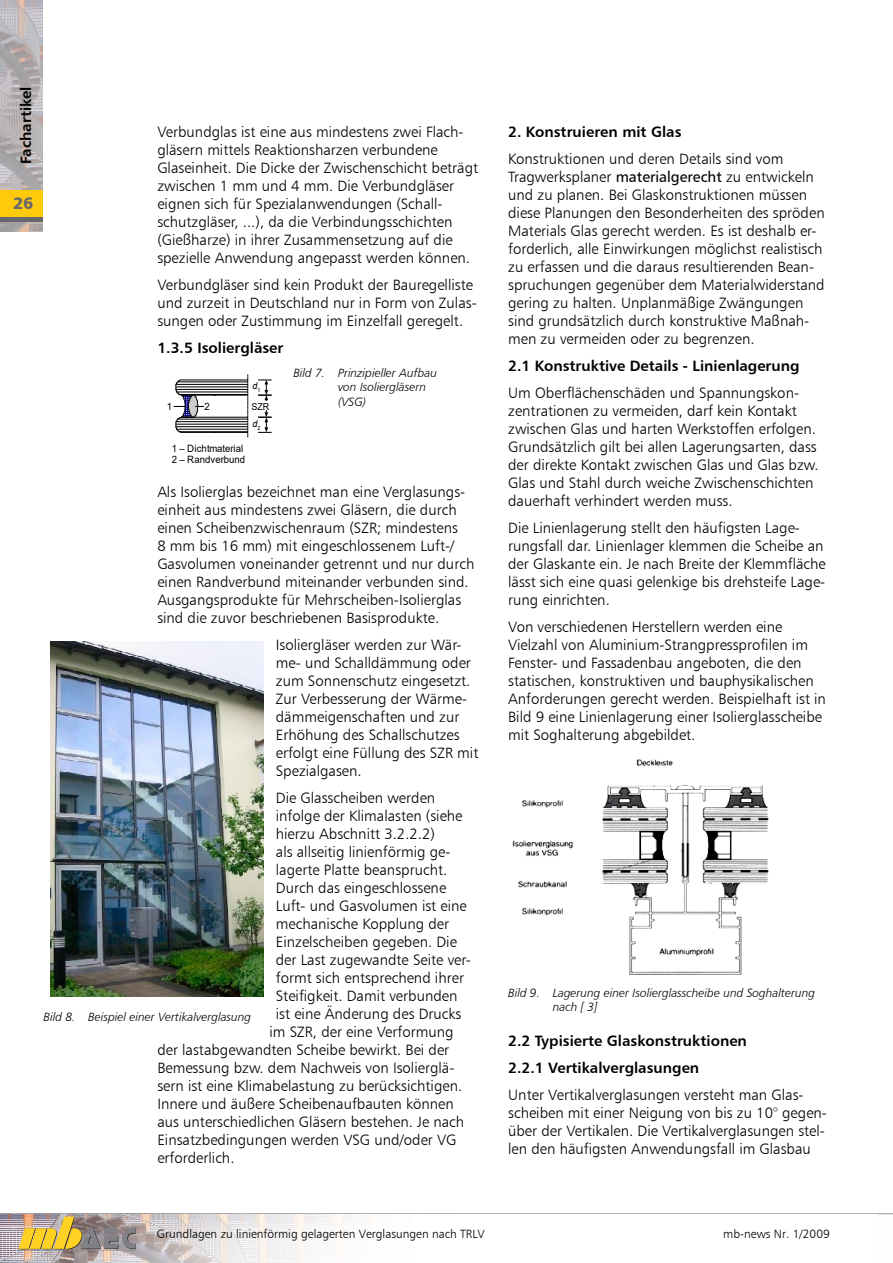
<style>
.page{position:relative;width:893px;height:1263px;background:#fff}
.page>*{position:absolute;margin:0;border:0;box-sizing:border-box;transform-origin:0 0}
.t1{font:16.5px "Humanist 777 BT Black B";color:#68676c}
.t2{font:15px/18px "Humanist 777 BT Light B";color:#000}
.t3{font:15px/27px "Humanist 777 BT Bold B";color:#000}
.t4{font:12px/14.4px "Humanist 777 BT Light Italic B";color:#000}
.t5{font:12px "Humanist 777 BT Light B";color:#000}
.t6{font:10.05px/11.4px "Arial";letter-spacing:.005em;color:#000;scale:.95 1}
.t7{font:9.45px/17.1px "Arial";color:#000;scale:.95 1}
.t8{font:italic 9.45px "Arial";color:#000;scale:.95 1}
.s1{font-style:italic}
.s2{font-family:"Humanist 777 BT Roman B"}
</style>
<div class="page">
<hr style="left:0;top:1213px;width:893px;height:1px;background:#98989c">
<svg style="left:0;top:0;width:43px;height:232px;background:#b7b1b2"></svg>
<img style="left:0;top:1214px;width:354px;height:49px">
<img style="left:18px;top:1217px;width:118px;height:32px">
<div style="left:0;top:191px;width:43px;height:27px;background:#fdcb0b"></div>
<hr style="left:0;top:218px;width:43px;height:4px;background:#68676c">
<svg style="left:174px;top:375px;width:97px;height:62px"></svg>
<img style="left:512px;top:759px;width:257px;height:216px">
<img style="left:51px;top:642px;width:213px;height:355px">
<p class="t3" style="left:12px;top:164px;width:79px;rotate:-90deg">Fachartikel</p>
<p class="t1" style="left:13px;top:192px;width:22px">26</p>
<p class="t2" style="left:157px;top:122px;width:322px">Verbundglas ist eine aus mindestens zwei Flach&shy;gläsern mittels Reaktionsharzen verbundene Glaseinheit. Die Dicke der Zwischenschicht beträgt zwischen 1 mm und 4 mm. Die Verbundgläser eignen sich für Spezialanwendungen (Schall&shy;schutzgläser, ...), da die Verbindungsschichten (Gießharze) in ihrer Zusammensetzung auf die spezielle Anwendung angepasst werden können.</p>
<p class="t2" style="left:157px;top:275px;width:321px">Verbundgläser sind kein Produkt der Bauregelliste und zurzeit in Deutschland nur in Form von Zulas&shy;sungen oder Zustimmung im Einzelfall geregelt.</p>
<p class="t3" style="left:157px;top:333px;width:128px">1.3.5 Isoliergläser</p>
<p class="t8" style="left:253px;top:379px;width:10px">d<sub>1</sub></p>
<p class="t7" style="left:251px;top:398px;width:20px">SZR <span class="s1">d</span><sub>2</sub></p>
<p class="t4" style="left:338px;top:365px;width:101px;text-indent:-45px">Bild 7. Prinzipieller Aufbau von Isoliergläsern (VSG)</p>
<p class="t6" style="left:167px;top:400px;width:7px">1</p>
<p class="t6" style="left:205px;top:400px;width:7px">2</p>
<p class="t6" style="left:172px;top:443px;width:79px">1 – Dichtmaterial<br>2 – Randverbund</p>
<p class="t2" style="left:157px;top:482px;width:319px">Als Isolierglas bezeichnet man eine Verglasungs&shy;einheit aus mindestens zwei Gläsern, die durch einen Scheibenzwischenraum (SZR; mindestens<br>8 mm bis 16 mm) mit eingeschlossenem Luft-/ Gasvolumen voneinander getrennt und nur durch einen Randverbund miteinander verbunden sind.<br>Ausgangsprodukte für Mehrscheiben-Isolierglas sind die zuvor beschriebenen Basisprodukte.</p>
<p class="t2" style="left:276px;top:635px;width:204px">Isoliergläser werden zur Wär&shy;me- und Schalldämmung oder zum Sonnenschutz eingesetzt.<br>Zur Verbesserung der Wärme&shy;dämmeigenschaften und zur<br>Erhöhung des Schallschutzes erfolgt eine Füllung des SZR mit<br>Spezialgasen.</p>
<p class="t2" style="left:276px;top:788px;width:161px">Die Glasscheiben werden</p>
<p class="t2" style="left:276px;top:806px;width:188px">infolge der Klimalasten (siehe</p>
<p class="t2" style="left:276px;top:824px;width:161px">hierzu Abschnitt 3.2.2.2)</p>
<p class="t2" style="left:276px;top:842px;width:176px">als allseitig linienförmig ge-</p>
<p class="t2" style="left:276px;top:860px;width:173px">lagerte Platte beansprucht.</p>
<p class="t2" style="left:276px;top:878px;width:172px">Durch das eingeschlossene</p>
<p class="t2" style="left:276px;top:896px;width:192px">Luft- und Gasvolumen ist eine</p>
<p class="t2" style="left:276px;top:914px;width:175px">mechanische Kopplung der</p>
<p class="t2" style="left:276px;top:932px;width:183px">Einzelscheiben gegeben. Die</p>
<p class="t2" style="left:276px;top:950px;width:196px">der Last zugewandte Seite ver-</p>
<p class="t2" style="left:276px;top:968px;width:190px">formt sich entsprechend ihrer</p>
<p class="t2" style="left:276px;top:986px;width:183px">Steifigkeit. Damit verbunden</p>
<p class="t2" style="left:276px;top:1004px;width:187px">ist eine Änderung des Drucks</p>
<p class="t2" style="left:270px;top:1022px;width:186px">im SZR, der eine Verformung</p>
<p class="t2" style="left:157px;top:1040px;width:293px">der lastabgewandten Scheibe bewirkt. Bei der</p>
<p class="t2" style="left:157px;top:1058px;width:299px">Bemessung bzw. dem Nachweis von Isolierglä-</p>
<p class="t2" style="left:157px;top:1076px;width:306px">sern ist eine Klimabelastung zu berücksichtigen.</p>
<p class="t2" style="left:157px;top:1094px;width:298px">Innere und äußere Scheibenaufbauten können</p>
<p class="t2" style="left:157px;top:1112px;width:308px">aus unterschiedlichen Gläsern bestehen. Je nach</p>
<p class="t2" style="left:157px;top:1130px;width:301px">Einsatzbedingungen werden VSG und/oder VG</p>
<p class="t2" style="left:157px;top:1148px;width:79px">erforderlich.</p>
<p class="t4" style="left:44px;top:1010px;width:209px">Bild 8. Beispiel einer Vertikalverglasung</p>
<p class="t3" style="left:508px;top:117px;width:175px">2. Konstruieren mit Glas</p>
<p class="t2" style="left:508px;top:149px;width:318px">Konstruktionen und deren Details sind vom Tragwerksplaner <span class="s2">materialgerecht</span> zu entwickeln und zu planen. Bei Glaskonstruktionen müssen diese Planungen den Besonderheiten des spröden Materials Glas gerecht werden. Es ist deshalb er&shy;forderlich, alle Einwirkungen möglichst realistisch zu erfassen und die daraus resultierenden Bean&shy;spruchungen gegenüber dem Materialwiderstand gering zu halten. Unplanmäßige Zwängungen sind grundsätzlich durch konstruktive Maßnah&shy;men zu vermeiden oder zu begrenzen.</p>
<p class="t3" style="left:508px;top:351px;width:293px">2.1 Konstruktive Details - Linienlagerung</p>
<p class="t2" style="left:508px;top:383px;width:312px">Um Oberflächenschäden und Spannungskon&shy;zentrationen zu vermeiden, darf kein Kontakt zwischen Glas und harten Werkstoffen erfolgen.<br>Grundsätzlich gilt bei allen Lagerungsarten, dass der direkte Kontakt zwischen Glas und Glas bzw.<br>Glas und Stahl durch weiche Zwischenschichten dauerhaft verhindert werden muss.</p>
<p class="t2" style="left:508px;top:518px;width:319px">Die Linienlagerung stellt den häufigsten Lage&shy;rungsfall dar. Linienlager klemmen die Scheibe an der Glaskante ein. Je nach Breite der Klemmfläche lässt sich eine quasi gelenkige bis drehsteife Lage&shy;rung einrichten.</p>
<p class="t2" style="left:508px;top:617px;width:319px">Von verschiedenen Herstellern werden eine Vielzahl von Aluminium-Strangpressprofilen im Fenster- und Fassadenbau angeboten, die den statischen, konstruktiven und bauphysikalischen Anforderungen gerecht werden. Beispielhaft ist in Bild 9 eine Linienlagerung einer Isolierglasscheibe mit Soghalterung abgebildet.</p>
<p class="t4" style="left:553px;top:985px;width:264px;text-indent:-45px">Bild 9. Lagerung einer Isolierglasscheibe und Soghalterung nach [ 3]</p>
<p class="t3" style="left:508px;top:1026px;width:240px">2.2 Typisierte Glaskonstruktionen<br>2.2.1 Vertikalverglasungen</p>
<p class="t2" style="left:508px;top:1085px;width:320px">Unter Vertikalverglasungen versteht man Glas&shy;scheiben mit einer Neigung von bis zu 10° gegen&shy;über der Vertikalen. Die Vertikalverglasungen stel&shy;len den häufigsten Anwendungsfall im Glasbau</p>
<p class="t5" style="left:157px;top:1227px;width:329px">Grundlagen zu linienförmig gelagerten Verglasungen nach TRLV</p>
<p class="t5" style="left:723px;top:1227px;width:108px">mb-news Nr. 1/2009</p>
</div>
